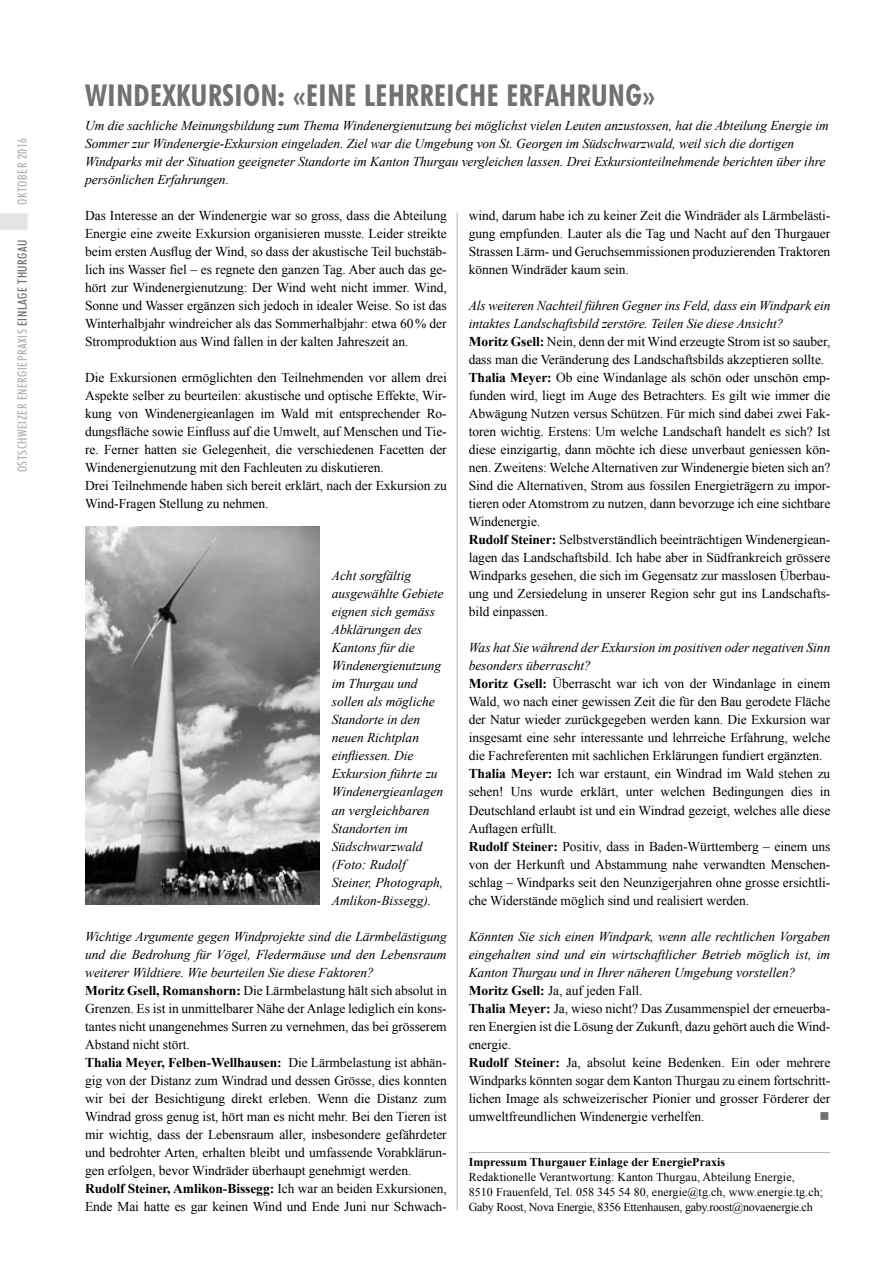
<style>
.page{position:relative;width:885px;height:1263px;background:#fff}
.page>*{position:absolute;margin:0;border:0;box-sizing:border-box;transform-origin:0 0}
._02_Titel_20pt{font:700 condensed 30px "Futura BT";letter-spacing:.02em;color:#707172}
._01_Grundschrift{font:13.5px/18px "Times New Roman";letter-spacing:-.005em;color:#000;text-align:justify}
._05_Legende{font:italic 13.5px/18px "Times New Roman";letter-spacing:-.005em;color:#000}
._01_Grundschrift-2{font:italic 13.5px/18px "Times New Roman";letter-spacing:-.005em;color:#000;text-align:justify}
._05_Legende-2{font:13.5px/18px "Times New Roman";letter-spacing:-.005em;color:#000;text-align:justify}
._01_Grundschrift-3{font:13.5px "Wingdings";color:#707172}
.t1{font:500 condensed 12.75px "Futura BT";letter-spacing:.04em;color:#b1b3b4}
._01_Grundschrift-4{font:12px/15px "Times New Roman";letter-spacing:.005em;color:#000}
._01_Grundschrift-5{font:12px "Times New Roman";letter-spacing:-.02em;color:#000}
._01_Grundschrift-6{font:700 12px "Times New Roman";letter-spacing:.005em;color:#000}
.s1{color:#707172}
.s2{font-weight:700}
</style>
<div class="page">
<div style="left:0;top:213px;width:28px;height:17px;background:#e3e4e4"></div>
<hr style="left:457px;top:213px;width:1px;height:997px;background:#b1b3b4">
<img style="left:85px;top:526px;width:234px;height:378px">
<hr style="left:468px;top:1152px;width:362px;height:1px;background:#b1b3b4">
<p class="t1" style="left:14px;top:204px;width:68px;rotate:-90deg">OKTOBER 2016</p>
<p class="t1" style="left:14px;top:472px;width:234px;rotate:-90deg">OSTSCHWEIZER ENERGIEPRAXIS <span class="s1">EINLAGE THURGAU</span></p>
<p class="_02_Titel_20pt" style="left:85px;top:77px;width:571px">WINDEXKURSION: «EINE LEHRREICHE ERFAHRUNG»</p>
<p class="_05_Legende" style="left:85px;top:117px;width:745px">Um die sachliche Meinungsbildung zum Thema Windenergienutzung bei möglichst vielen Leuten anzustossen, hat die Abteilung Energie im Sommer zur Windenergie-Exkursion eingeladen. Ziel war die Umgebung von St. Georgen im Südschwarzwald, weil sich die dortigen Windparks mit der Situation geeigneter Standorte im Kanton Thurgau vergleichen lassen. Drei Exkursionteilnehmende berichten über ihre persönlichen Erfahrungen.</p>
<p class="_05_Legende-2" style="left:85px;top:207px;width:363px">Das Interesse an der Windenergie war so gross, dass die Abteilung Energie eine zweite Exkursion organisieren musste. Leider streikte beim ersten Ausflug der Wind, so dass der akustische Teil buchstäb&shy;lich ins Wasser fiel – es regnete den ganzen Tag. Aber auch das ge&shy;hört zur Windenergienutzung: Der Wind weht nicht immer. Wind, Sonne und Wasser ergänzen sich jedoch in idealer Weise. So ist das Winterhalbjahr windreicher als das Sommerhalbjahr: etwa 60% der Stromproduktion aus Wind fallen in der kalten Jahreszeit an.</p>
<p class="_01_Grundschrift" style="left:85px;top:369px;width:363px">Die Exkursionen ermöglichten den Teilnehmenden vor allem drei Aspekte selber zu beurteilen: akustische und optische Effekte, Wir&shy;kung von Windenergieanlagen im Wald mit entsprechender Ro&shy;dungsfläche sowie Einfluss auf die Umwelt, auf Menschen und Tie&shy;re. Ferner hatten sie Gelegenheit, die verschiedenen Facetten der Windenergienutzung mit den Fachleuten zu diskutieren.</p>
<p class="_01_Grundschrift" style="left:85px;top:477px;width:363px">Drei Teilnehmende haben sich bereit erklärt, nach der Exkursion zu<br>Wind-Fragen Stellung zu nehmen.</p>
<p class="_05_Legende" style="left:332px;top:567px;width:113px">Acht sorgfältig ausgewählte Gebiete eignen sich gemäss<br>Abklärungen des<br>Kantons für die<br>Windenergienutzung im Thurgau und sollen als mögliche<br>Standorte in den neuen Richtplan einfliessen. Die<br>Exkursion führte zu<br>Windenergieanlagen an vergleichbaren<br>Standorten im<br>Südschwarzwald (Foto: Rudolf<br>Steiner, Photograph,<br>Amlikon-Bissegg).</p>
<p class="_01_Grundschrift-2" style="left:85px;top:927px;width:363px">Wichtige Argumente gegen Windprojekte sind die Lärmbelästigung und die Bedrohung für Vögel, Fledermäuse und den Lebensraum weiterer Wildtiere. Wie beurteilen Sie diese Faktoren?</p>
<p class="_01_Grundschrift" style="left:85px;top:981px;width:363px"><span class="s2">Moritz Gsell, Romanshorn:</span> Die Lärmbelastung hält sich absolut in Grenzen. Es ist in unmittelbarer Nähe der Anlage lediglich ein kons&shy;tantes nicht unangenehmes Surren zu vernehmen, das bei grösserem Abstand nicht stört.</p>
<p class="_01_Grundschrift" style="left:85px;top:1053px;width:363px"><span class="s2">Thalia Meyer, Felben-Wellhausen:</span> Die Lärmbelastung ist abhän&shy;gig von der Distanz zum Windrad und dessen Grösse, dies konnten wir bei der Besichtigung direkt erleben. Wenn die Distanz zum Windrad gross genug ist, hört man es nicht mehr. Bei den Tieren ist mir wichtig, dass der Lebensraum aller, insbesondere gefährdeter und bedrohter Arten, erhalten bleibt und umfassende Vorabklärun&shy;gen erfolgen, bevor Windräder überhaupt genehmigt werden.</p>
<p class="_01_Grundschrift" style="left:85px;top:1179px;width:363px"><span class="s2">Rudolf Steiner, Amlikon-Bissegg:</span> Ich war an beiden Exkursionen,<br>Ende Mai hatte es gar keinen Wind und Ende Juni nur Schwach-</p>
<p class="_01_Grundschrift" style="left:468px;top:207px;width:363px">wind, darum habe ich zu keiner Zeit die Windräder als Lärmbelästi&shy;gung empfunden. Lauter als die Tag und Nacht auf den Thurgauer Strassen Lärm- und Geruchsemmissionen produzierenden Traktoren können Windräder kaum sein.</p>
<p class="_01_Grundschrift-2" style="left:468px;top:297px;width:363px">Als weiteren Nachteil führen Gegner ins Feld, dass ein Windpark ein intaktes Landschaftsbild zerstöre. Teilen Sie diese Ansicht?</p>
<p class="_01_Grundschrift" style="left:468px;top:333px;width:363px"><span class="s2">Moritz Gsell:</span> Nein, denn der mit Wind erzeugte Strom ist so sauber, dass man die Veränderung des Landschaftsbilds akzeptieren sollte.</p>
<p class="_01_Grundschrift" style="left:468px;top:369px;width:363px"><span class="s2">Thalia Meyer:</span> Ob eine Windanlage als schön oder unschön emp&shy;funden wird, liegt im Auge des Betrachters. Es gilt wie immer die Abwägung Nutzen versus Schützen. Für mich sind dabei zwei Fak&shy;toren wichtig. Erstens: Um welche Landschaft handelt es sich? Ist diese einzigartig, dann möchte ich diese unverbaut geniessen kön&shy;nen. Zweitens: Welche Alternativen zur Windenergie bieten sich an?<br>Sind die Alternativen, Strom aus fossilen Energieträgern zu impor&shy;tieren oder Atomstrom zu nutzen, dann bevorzuge ich eine sichtbare Windenergie.</p>
<p class="_01_Grundschrift" style="left:468px;top:531px;width:363px"><span class="s2">Rudolf Steiner:</span> Selbstverständlich beeinträchtigen Windenergiean&shy;lagen das Landschaftsbild. Ich habe aber in Südfrankreich grössere Windparks gesehen, die sich im Gegensatz zur masslosen Überbau&shy;ung und Zersiedelung in unserer Region sehr gut ins Landschafts&shy;bild einpassen.</p>
<p class="_01_Grundschrift-2" style="left:468px;top:639px;width:363px">Was hat Sie während der Exkursion im positiven oder negativen Sinn besonders überrascht?</p>
<p class="_01_Grundschrift" style="left:468px;top:675px;width:363px"><span class="s2">Moritz Gsell:</span> Überrascht war ich von der Windanlage in einem Wald, wo nach einer gewissen Zeit die für den Bau gerodete Fläche der Natur wieder zurückgegeben werden kann. Die Exkursion war insgesamt eine sehr interessante und lehrreiche Erfahrung, welche die Fachreferenten mit sachlichen Erklärungen fundiert ergänzten.</p>
<p class="_01_Grundschrift" style="left:468px;top:765px;width:363px"><span class="s2">Thalia Meyer:</span> Ich war erstaunt, ein Windrad im Wald stehen zu sehen! Uns wurde erklärt, unter welchen Bedingungen dies in Deutschland erlaubt ist und ein Windrad gezeigt, welches alle diese Auflagen erfüllt.</p>
<p class="_01_Grundschrift" style="left:468px;top:837px;width:363px"><span class="s2">Rudolf Steiner:</span> Positiv, dass in Baden-Württemberg – einem uns von der Herkunft und Abstammung nahe verwandten Menschen&shy;schlag – Windparks seit den Neunzigerjahren ohne grosse ersichtli&shy;che Widerstände möglich sind und realisiert werden.</p>
<p class="_01_Grundschrift-2" style="left:468px;top:927px;width:363px">Könnten Sie sich einen Windpark, wenn alle rechtlichen Vorgaben eingehalten sind und ein wirtschaftlicher Betrieb möglich ist, im Kanton Thurgau und in Ihrer näheren Umgebung vorstellen?</p>
<p class="_01_Grundschrift" style="left:468px;top:981px;width:175px"><span class="s2">Moritz Gsell:</span> Ja, auf jeden Fall.</p>
<p class="_01_Grundschrift" style="left:468px;top:999px;width:363px"><span class="s2">Thalia Meyer:</span> Ja, wieso nicht? Das Zusammenspiel der erneuerba&shy;ren Energien ist die Lösung der Zukunft, dazu gehört auch die Wind&shy;energie.</p>
<p class="_01_Grundschrift" style="left:468px;top:1053px;width:363px"><span class="s2">Rudolf Steiner:</span> Ja, absolut keine Bedenken. Ein oder mehrere Windparks könnten sogar dem Kanton Thurgau zu einem fortschritt&shy;lichen Image als schweizerischer Pionier und grosser Förderer der umweltfreundlichen Windenergie verhelfen.</p>
<p class="_01_Grundschrift-3" style="left:819px;top:1108px;width:12px">■</p>
<p class="_01_Grundschrift-6" style="left:468px;top:1153px;width:258px">Impressum Thurgauer Einlage der EnergiePraxis</p>
<p class="_01_Grundschrift-4" style="left:468px;top:1169px;width:356px">Redaktionelle Verantwortung: Kanton Thurgau, Abteilung Energie,<br>8510 Frauenfeld, Tel. 058 345 54 80, energie@tg.ch, www.energie.tg.ch;</p>
<p class="_01_Grundschrift-5" style="left:468px;top:1198px;width:345px">Gaby Roost, Nova Energie, 8356 Ettenhausen, gaby.roost@novaenergie.ch</p>
</div>
